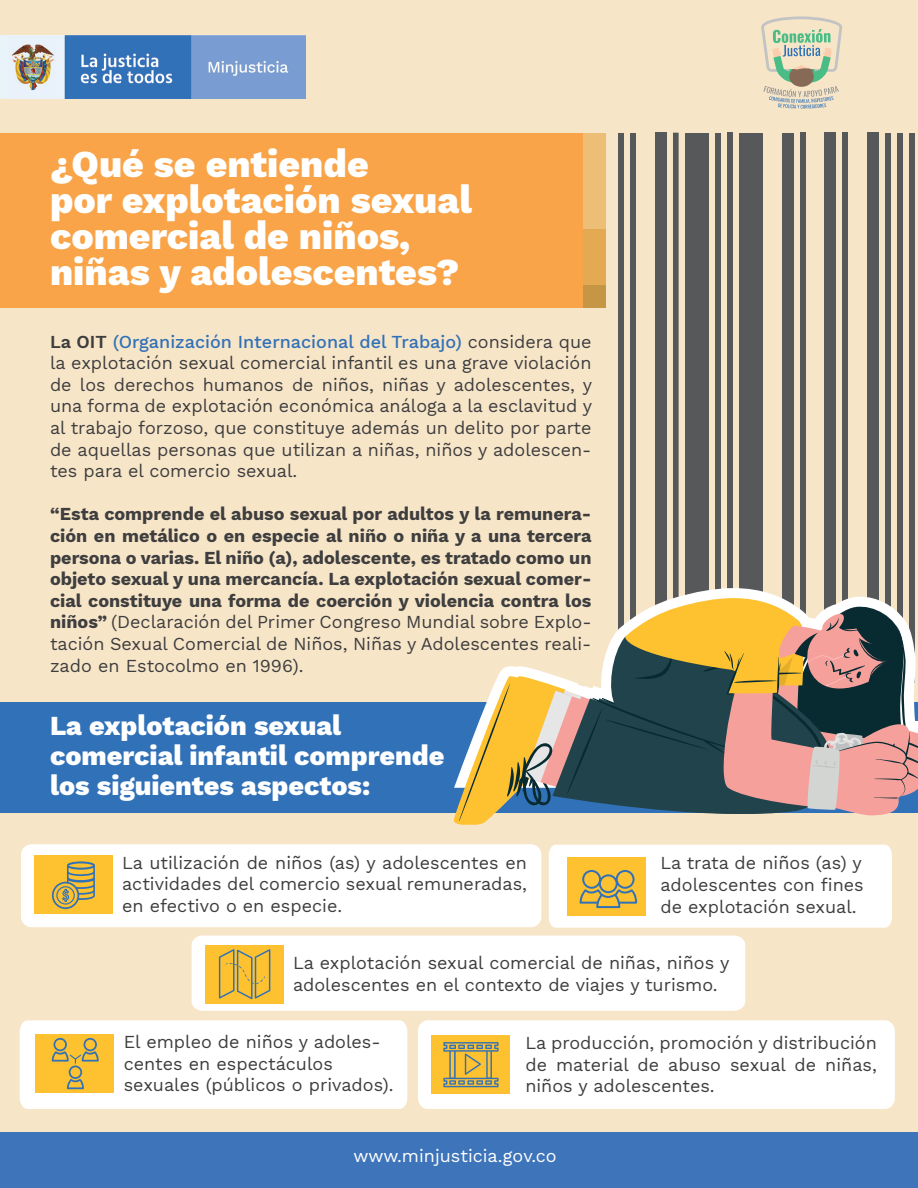
<style>
.page{position:relative;width:918px;height:1188px;background:#f7e5c8}
.page>*{position:absolute;margin:0;border:0;box-sizing:border-box;transform-origin:0 0}
.t1{font:800 37.5px/36px "Work Sans";color:#fff}
.t2{font:800 27px/30px "Work Sans";color:#fff}
.t3{font:18px/21.6px "Work Sans";color:#3e3e3f;text-align:justify}
.t4{font:700 18px/21.6px "Work Sans";color:#3e3e3f;text-align:justify}
.t5{font:18px "Work Sans";color:#fff}
.s1{font-weight:600}
.s2{font-weight:500;color:#3171b8}
.s3{font-weight:400}
</style>
<div class="page">
<div style="left:0;top:702px;width:918px;height:110px;background:#3171b8"></div>
<div style="left:0;top:133px;width:605px;height:175px;background:#f9a448"></div>
<svg style="left:761px;top:16px;width:81px;height:93px"></svg>
<img style="left:6px;top:35px;width:299px;height:63px">
<div style="left:0;top:35px;width:6px;height:63px;background:#e9f3fa"></div>
<svg style="left:454px;top:133px;width:464px;height:692px"></svg>
<div style="left:21px;top:844px;width:520px;height:83px;background:#fff;border-radius:11px"></div>
<div style="left:34px;top:856px;width:79px;height:58px;background:#fec12f"></div>
<svg style="left:52px;top:861px;width:43px;height:48px"></svg>
<svg style="left:549px;top:845px;width:343px;height:83px;background:#f9f3e0"></svg>
<svg style="left:192px;top:936px;width:553px;height:75px;background:#fcf6e9"></svg>
<svg style="left:418px;top:1020px;width:477px;height:89px;background:#faf6ea"></svg>
<svg style="left:20px;top:1020px;width:387px;height:89px;background:#fbf5e4"></svg>
<div style="left:0;top:1132px;width:918px;height:56px;background:#3d74ba"></div>
<h1 class="t1" style="left:50px;top:145px;width:423px">¿Qué se entiende<br>por explotación sexual comercial de niños, niñas y adolescentes?</h1>
<p class="t3" style="left:50px;top:330px;width:543px"><span class="s1">La OIT</span> <span class="s2">(Organización Internacional del Trabajo)</span> considera que la explotación sexual comercial infantil es una grave violación de los derechos humanos de niños, niñas y adolescentes, y una forma de explotación económica análoga a la esclavitud y al trabajo forzoso, que constituye además un delito por parte de aquellas personas que utilizan a niñas, niños y adolescen&shy;tes para el comercio sexual.</p>
<p class="t4" style="left:50px;top:503px;width:543px">“Esta comprende el abuso sexual por adultos y la remunera&shy;ción en metálico o en especie al niño o niña y a una tercera persona o varias. El niño (a), adolescente, es tratado como un objeto sexual y una mercancía. La explotación sexual comer&shy;cial constituye una forma de coerción y violencia contra los niños” <span class="s3">(Declaración del Primer Congreso Mundial sobre Explo&shy;tación Sexual Comercial de Niños, Niñas y Adolescentes reali&shy;zado en Estocolmo en 1996).</span></p>
<h2 class="t2" style="left:50px;top:709px;width:396px">La explotación sexual comercial infantil comprende los siguientes aspectos:</h2>
<p class="t3" style="left:122px;top:851px;width:406px">La utilización de niños (as) y adolescentes en actividades del comercio sexual remuneradas, en efectivo o en especie.</p>
<p class="t3" style="left:293px;top:952px;width:438px">La explotación sexual comercial de niñas, niños y adolescentes en el contexto de viajes y turismo.</p>
<p class="t3" style="left:660px;top:852px;width:205px">La trata de niños (as) y adolescentes con fines de explotación sexual.</p>
<p class="t3" style="left:124px;top:1030px;width:271px;text-align:left">El empleo de niños y adoles&shy;centes en espectáculos sexuales (públicos o privados).</p>
<p class="t3" style="left:525px;top:1032px;width:353px">La producción, promoción y distribución de material de abuso sexual de niñas, niños y adolescentes.</p>
<p class="t5" style="left:353px;top:1143px;width:205px">www.minjusticia.gov.co</p>
</div>
